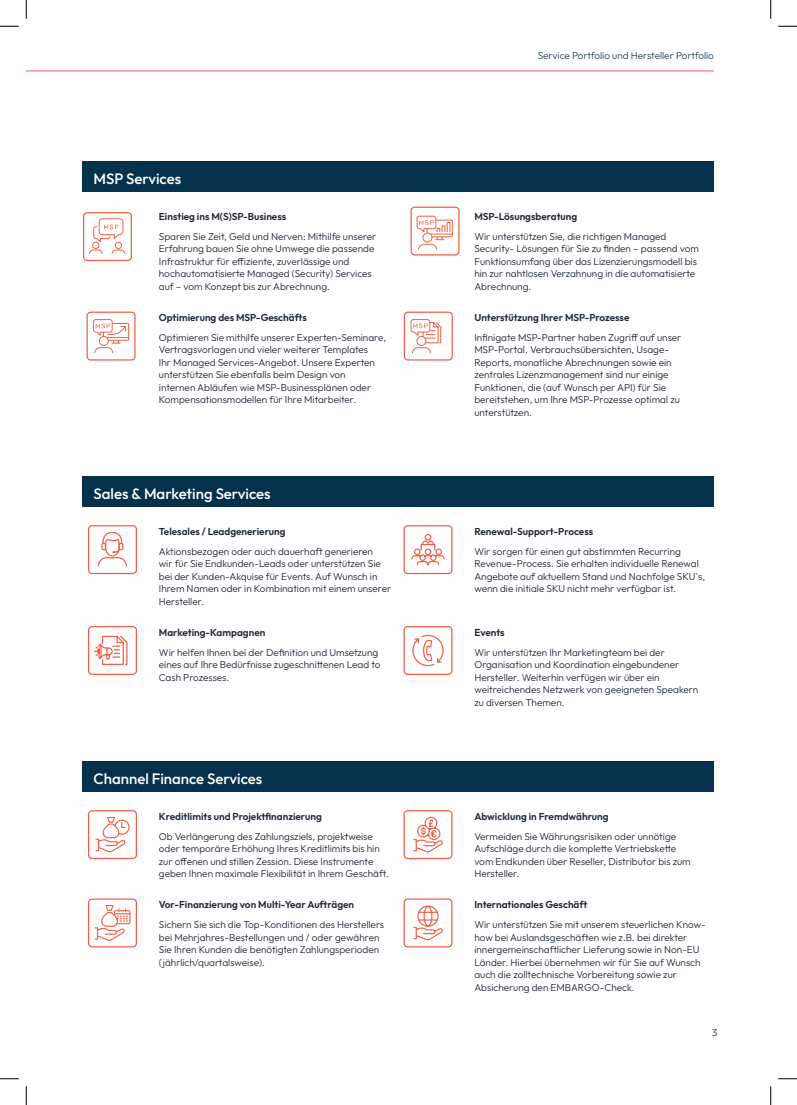
<style>
.page{position:relative;width:797px;height:1105px;background:#fff}
.page>*{position:absolute;margin:0;border:0;box-sizing:border-box;transform-origin:0 0}
.t1{font:500 15px "Outfit";color:#fff}
.t2{font:300 10px/12.5px "Outfit";color:#1e2838}
.t3{font:600 10px "Outfit";color:#1e2838}
.t4{font:300 10px "Outfit";color:#1b425d}
</style>
<div class="page">
<div style="left:83px;top:162px;width:631px;height:30px;background:#06314c"></div>
<div style="left:83px;top:477px;width:631px;height:30px;background:#06314c"></div>
<div style="left:83px;top:761px;width:631px;height:30px;background:#06314c"></div>
<div style="left:88px;top:525px;width:49px;height:49px;border:1px solid #f16149;border-radius:4px"></div>
<svg style="left:97px;top:531px;width:30px;height:36px"></svg>
<div style="left:403px;top:525px;width:49px;height:49px;border:1px solid #f16149;border-radius:4px"></div>
<svg style="left:411px;top:533px;width:34px;height:33px"></svg>
<div style="left:420px;top:544px;width:15px;height:7px;border:1px solid #f16149"></div>
<div style="left:88px;top:626px;width:49px;height:49px;border:1px solid #f16149;border-radius:4px"></div>
<svg style="left:94px;top:635px;width:34px;height:30px"></svg>
<div style="left:403px;top:626px;width:49px;height:49px;border:1px solid #f16149;border-radius:4px"></div>
<svg style="left:412px;top:634px;width:32px;height:33px"></svg>
<div style="left:88px;top:810px;width:49px;height:49px;border:1px solid #f16149;border-radius:4px"></div>
<svg style="left:95px;top:816px;width:35px;height:37px"></svg>
<svg style="left:413px;top:816px;width:30px;height:37px"></svg>
<div style="left:403px;top:810px;width:49px;height:49px;border:1px solid #f16149;border-radius:4px"></div>
<svg style="left:94px;top:905px;width:37px;height:36px"></svg>
<div style="left:88px;top:898px;width:49px;height:49px;border:1px solid #f16149;border-radius:4px"></div>
<svg style="left:413px;top:905px;width:30px;height:36px"></svg>
<div style="left:403px;top:898px;width:49px;height:49px;border:1px solid #f16149;border-radius:4px"></div>
<div style="left:83px;top:212px;width:49px;height:49px;border:1px solid #f16149;border-radius:4px"></div>
<div style="left:410px;top:207px;width:49px;height:49px;border:1px solid #f16149;border-radius:4px"></div>
<div style="left:86px;top:312px;width:49px;height:49px;border:1px solid #f16149;border-radius:4px"></div>
<div style="left:404px;top:312px;width:49px;height:49px;border:1px solid #f16149;border-radius:4px"></div>
<svg style="left:89px;top:218px;width:37px;height:36px"></svg>
<svg style="left:416px;top:215px;width:37px;height:35px"></svg>
<svg style="left:92px;top:319px;width:38px;height:35px"></svg>
<svg style="left:410px;top:319px;width:31px;height:35px"></svg>
<hr style="left:26px;top:71px;width:688px;height:1px;background:#f16149">
<svg style="left:0;top:25px;width:19px;height:2px"></svg>
<svg style="left:778px;top:25px;width:19px;height:2px"></svg>
<svg style="left:0;top:1078px;width:19px;height:1px"></svg>
<svg style="left:778px;top:1078px;width:19px;height:1px"></svg>
<svg style="left:25px;top:0;width:2px;height:19px"></svg>
<svg style="left:25px;top:1086px;width:2px;height:19px"></svg>
<svg style="left:770px;top:0;width:1px;height:19px"></svg>
<svg style="left:770px;top:1086px;width:1px;height:19px"></svg>
<h1 class="t1" style="left:94px;top:170px;width:89px">MSP Services</h1>
<p class="t3" style="left:159px;top:211px;width:129px">Einstieg ins M(S)SP-Business</p>
<p class="t2" style="left:159px;top:230px;width:219px">Sparen Sie Zeit, Geld und Nerven: Mithilfe unserer Erfahrung bauen Sie ohne Umwege die passende Infrastruktur für effiziente, zuverlässige und hochautomatisierte Managed (Security) Services auf – vom Konzept bis zur Abrechnung.</p>
<p class="t3" style="left:159px;top:312px;width:149px">Optimierung des MSP-Geschäfts</p>
<p class="t2" style="left:159px;top:331px;width:229px">Optimieren Sie mithilfe unserer Experten-Seminare, Vertragsvorlagen und vieler weiterer Templates<br>Ihr Managed Services-Angebot. Unsere Experten unterstützen Sie ebenfalls beim Design von<br>internen Abläufen wie MSP-Businessplänen oder Kompensationsmodellen für Ihre Mitarbeiter.</p>
<h1 class="t1" style="left:94px;top:485px;width:179px">Sales &amp; Marketing Services</h1>
<p class="t3" style="left:159px;top:526px;width:128px">Telesales / Leadgenerierung</p>
<p class="t2" style="left:159px;top:545px;width:234px">Aktionsbezogen oder auch dauerhaft generieren<br>wir für Sie Endkunden-Leads oder unterstützen Sie bei der Kunden-Akquise für Events. Auf Wunsch in Ihrem Namen oder in Kombination mit einem unserer Hersteller.</p>
<p class="t3" style="left:159px;top:627px;width:108px">Marketing-Kampagnen</p>
<p class="t2" style="left:159px;top:646px;width:223px">Wir helfen Ihnen bei der Definition und Umsetzung eines auf Ihre Bedürfnisse zugeschnittenen Lead to<br>Cash Prozesses.</p>
<h1 class="t1" style="left:94px;top:770px;width:170px">Channel Finance Services</h1>
<p class="t3" style="left:159px;top:811px;width:164px">Kreditlimits und Projektfinanzierung</p>
<p class="t2" style="left:159px;top:830px;width:231px">Ob Verlängerung des Zahlungsziels, projektweise oder temporäre Erhöhung Ihres Kreditlimits bis hin zur offenen und stillen Zession. Diese Instrumente geben Ihnen maximale Flexibilität in Ihrem Geschäft.</p>
<p class="t3" style="left:159px;top:899px;width:197px">Vor-Finanzierung von Multi-Year Aufträgen</p>
<p class="t2" style="left:159px;top:918px;width:227px">Sichern Sie sich die Top-Konditionen des Herstellers bei Mehrjahres-Bestellungen und / oder gewähren Sie Ihren Kunden die benötigten Zahlungsperioden (jährlich/quartalsweise).</p>
<p class="t4" style="left:537px;top:50px;width:178px">Service Portfolio und Hersteller Portfolio</p>
<p class="t3" style="left:474px;top:211px;width:104px">MSP-Lösungsberatung</p>
<p class="t2" style="left:474px;top:230px;width:226px">Wir unterstützen Sie, die richtigen Managed Security- Lösungen für Sie zu finden – passend vom Funktionsumfang über das Lizenzierungsmodell bis hin zur nahtlosen Verzahnung in die automatisierte Abrechnung.</p>
<p class="t3" style="left:474px;top:312px;width:156px">Unterstützung Ihrer MSP-Prozesse</p>
<p class="t2" style="left:474px;top:331px;width:208px">Infinigate MSP-Partner haben Zugriff auf unser MSP-Portal. Verbrauchsübersichten, Usage-Reports, monatliche Abrechnungen sowie ein zentrales Lizenzmanagement sind nur einige Funktionen, die (auf Wunsch per API) für Sie bereitstehen, um Ihre MSP-Prozesse optimal zu unterstützen.</p>
<p class="t3" style="left:474px;top:526px;width:120px">Renewal-Support-Process</p>
<p class="t2" style="left:474px;top:545px;width:232px">Wir sorgen für einen gut abstimmten Recurring Revenue-Process. Sie erhalten individuelle Renewal Angebote auf aktuellem Stand und Nachfolge SKU`s, wenn die initiale SKU nicht mehr verfügbar ist.</p>
<p class="t3" style="left:474px;top:627px;width:32px">Events</p>
<p class="t2" style="left:474px;top:646px;width:225px">Wir unterstützen Ihr Marketingteam bei der Organisation und Koordination eingebundener Hersteller. Weiterhin verfügen wir über ein weitreichendes Netzwerk von geeigneten Speakern zu diversen Themen.</p>
<p class="t3" style="left:474px;top:811px;width:136px">Abwicklung in Fremdwährung</p>
<p class="t2" style="left:474px;top:830px;width:218px">Vermeiden Sie Währungsrisiken oder unnötige Aufschläge durch die komplette Vertriebskette vom Endkunden über Reseller, Distributor bis zum Hersteller.</p>
<p class="t3" style="left:474px;top:899px;width:114px">Internationales Geschäft</p>
<p class="t2" style="left:474px;top:918px;width:233px">Wir unterstützen Sie mit unserem steuerlichen Know&shy;how bei Auslandsgeschäften wie z.B. bei direkter innergemeinschaftlicher Lieferung sowie in Non-EU Länder. Hierbei übernehmen wir für Sie auf Wunsch auch die zolltechnische Vorbereitung sowie zur Absicherung den EMBARGO-Check.</p>
<p class="t4" style="left:712px;top:1027px;width:7px">3</p>
</div>
